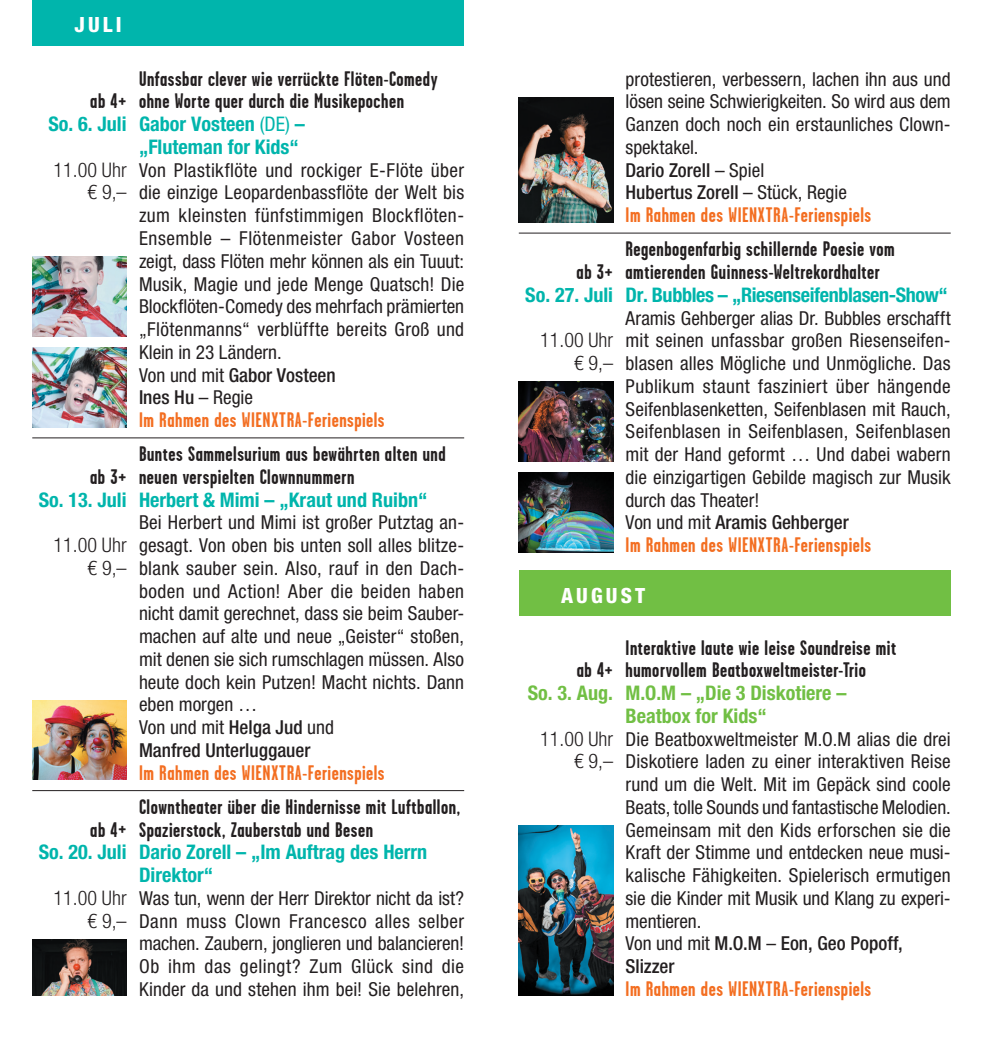
<style>
.page{position:relative;width:983px;height:1042px;background:#fff}
.page>*{position:absolute;margin:0;border:0;box-sizing:border-box;transform-origin:0 0}
.Titel_kinder{font:700 21px/22.8px "Garage Gothic";letter-spacing:.025em;color:#231f20}
.künstlerInnen_immer_gleich{font:700 21px "Garage Gothic";letter-spacing:.025em;color:#f36e21}
.copy{font:800 condensed 21px "Helvetica Neue LT Pro";letter-spacing:.15em;color:#fff}
.Headline_Juli{font:700 condensed 20.12px/22.8px "Helvetica Neue LT Std";color:#00b5ac}
.uhrzeit{font:300 condensed 20.12px "Helvetica Neue LT Pro";color:#231f20}
.datum_juli{font:700 condensed 20.12px "Helvetica Neue LT Std";color:#00b5ac}
.Headline_August{font:700 condensed 20.12px/22.8px "Helvetica Neue LT Std";color:#71bf44}
.Headline_Juli-2{font:700 condensed 20.12px "Helvetica Neue LT Std";letter-spacing:-.02em;color:#00b5ac}
.datum_august{font:700 condensed 20.12px "Helvetica Neue LT Std";color:#71bf44}
.copy_kinder{font:condensed 19.25px/22.8px "Helvetica Neue LT Pro";letter-spacing:.005em;color:#231f20;text-align:justify}
.künstlerInnen_immer_gleich-2{font:500 condensed 19.25px/22.8px "Helvetica Neue LT Std";color:#231f20}
.s1{font-size:35px}
.s2{font-family:"Helvetica Neue LT Pro";font-weight:400}
</style>
<div class="page">
<hr style="left:32px;top:437px;width:432px;height:1px;background:#231f20">
<hr style="left:32px;top:790px;width:432px;height:1px;background:#231f20">
<hr style="left:518px;top:233px;width:432px;height:1px;background:#231f20">
<img style="left:518px;top:381px;width:95px;height:80px">
<img style="left:518px;top:472px;width:95px;height:80px">
<img style="left:518px;top:825px;width:95px;height:171px">
<div style="left:518px;top:570px;width:432px;height:46px;background:#71bf44"></div>
<img style="left:32px;top:347px;width:94px;height:80px">
<img style="left:32px;top:256px;width:94px;height:80px">
<img style="left:32px;top:700px;width:94px;height:80px">
<img style="left:32px;top:939px;width:94px;height:57px">
<img style="left:518px;top:97px;width:95px;height:125px">
<div style="left:32px;top:0;width:432px;height:45px;background:#00b5ac"></div>
<p class="copy" style="left:74px;top:12px;width:49px">JULI</p>
<p class="Titel_kinder" style="left:90px;top:90px;width:38px">ab 4<span class="s1">+</span></p>
<p class="datum_juli" style="left:48px;top:112px;width:80px">So. 6. Juli</p>
<p class="uhrzeit" style="left:54px;top:158px;width:74px">11.00 Uhr</p>
<p class="uhrzeit" style="left:87px;top:181px;width:41px">€ 9,–</p>
<p class="Titel_kinder" style="left:90px;top:465px;width:38px">ab 3<span class="s1">+</span></p>
<p class="datum_juli" style="left:39px;top:487px;width:89px">So. 13. Juli</p>
<p class="uhrzeit" style="left:54px;top:533px;width:74px">11.00 Uhr</p>
<p class="uhrzeit" style="left:87px;top:556px;width:41px">€ 9,–</p>
<p class="Titel_kinder" style="left:90px;top:818px;width:38px">ab 4<span class="s1">+</span></p>
<p class="datum_juli" style="left:39px;top:840px;width:89px">So. 20. Juli</p>
<p class="uhrzeit" style="left:54px;top:886px;width:74px">11.00 Uhr</p>
<p class="uhrzeit" style="left:87px;top:909px;width:41px">€ 9,–</p>
<p class="Titel_kinder" style="left:139px;top:67px;width:300px">Unfassbar clever wie verrückte Flöten-Comedy ohne Worte quer durch die Musikepochen</p>
<p class="Headline_Juli" style="left:139px;top:112px;width:167px">Gabor Vosteen <span class="s2">(DE)</span> – „Fluteman for Kids“</p>
<p class="copy_kinder" style="left:139px;top:158px;width:326px">Von Plastikflöte und rockiger E-Flöte über die einzige Leopardenbassflöte der Welt bis zum kleinsten fünfstimmigen Blockflöten-Ensemble – Flötenmeister Gabor Vosteen zeigt, dass Flöten mehr können als ein Tuuut:<br>Musik, Magie und jede Menge Quatsch! Die Blockflöten-Comedy des mehrfach prämierten „Flötenmanns“ verblüffte bereits Groß und Klein in 23 Ländern.</p>
<p class="künstlerInnen_immer_gleich-2" style="left:139px;top:363px;width:198px"><span class="s2">Von und mit</span> Gabor Vosteen<br>Ines Hu <span class="s2">– Regie</span></p>
<p class="künstlerInnen_immer_gleich" style="left:139px;top:408px;width:247px">Im Rahmen des WIENXTRA-Ferienspiels</p>
<p class="Titel_kinder" style="left:139px;top:443px;width:308px">Buntes Sammelsurium aus bewährten alten und neuen verspielten Clownnummern</p>
<p class="Headline_Juli" style="left:139px;top:488px;width:290px">Herbert &amp; Mimi – „Kraut und Ruibn“</p>
<p class="copy_kinder" style="left:139px;top:511px;width:326px">Bei Herbert und Mimi ist großer Putztag an&shy;gesagt. Von oben bis unten soll alles blitze&shy;blank sauber sein. Also, rauf in den Dach&shy;boden und Action! Aber die beiden haben nicht damit gerechnet, dass sie beim Sauber&shy;machen auf alte und neue „Geister“ stoßen, mit denen sie sich rumschlagen müssen. Also heute doch kein Putzen! Macht nichts. Dann eben morgen …</p>
<p class="künstlerInnen_immer_gleich-2" style="left:139px;top:716px;width:196px"><span class="s2">Von und mit</span> Helga Jud <span class="s2">und<br></span>Manfred Unterluggauer</p>
<p class="künstlerInnen_immer_gleich" style="left:139px;top:761px;width:247px">Im Rahmen des WIENXTRA-Ferienspiels</p>
<p class="Titel_kinder" style="left:139px;top:795px;width:322px">Clowntheater über die Hindernisse mit Luftballon,<br>Spazierstock, Zauberstab und Besen</p>
<p class="Headline_Juli" style="left:139px;top:840px;width:290px">Dario Zorell – „Im Auftrag des Herrn<br>Direktor“</p>
<p class="copy_kinder" style="left:139px;top:886px;width:326px">Was tun, wenn der Herr Direktor nicht da ist?<br>Dann muss Clown Francesco alles selber machen. Zaubern, jonglieren und balancieren!<br>Ob ihm das gelingt? Zum Glück sind die Kinder da und stehen ihm bei! Sie belehren,</p>
<p class="Titel_kinder" style="left:576px;top:261px;width:38px">ab 3<span class="s1">+</span></p>
<p class="datum_juli" style="left:525px;top:282px;width:89px">So. 27. Juli</p>
<p class="uhrzeit" style="left:540px;top:329px;width:74px">11.00 Uhr</p>
<p class="uhrzeit" style="left:574px;top:351px;width:41px">€ 9,–</p>
<p class="copy_kinder" style="left:625px;top:67px;width:326px">protestieren, verbessern, lachen ihn aus und lösen seine Schwierigkeiten. So wird aus dem Ganzen doch noch ein erstaunliches Clown&shy;spektakel.</p>
<p class="künstlerInnen_immer_gleich-2" style="left:625px;top:158px;width:223px">Dario Zorell <span class="s2">– Spiel<br></span>Hubertus Zorell <span class="s2">– Stück, Regie</span></p>
<p class="künstlerInnen_immer_gleich" style="left:625px;top:204px;width:247px">Im Rahmen des WIENXTRA-Ferienspiels</p>
<p class="Titel_kinder" style="left:625px;top:238px;width:271px">Regenbogenfarbig schillernde Poesie vom amtierenden Guinness-Weltrekordhalter</p>
<p class="Headline_Juli-2" style="left:625px;top:282px;width:324px">Dr. Bubbles – „Riesenseifenblasen-Show“</p>
<p class="copy_kinder" style="left:625px;top:306px;width:326px">Aramis Gehberger alias Dr. Bubbles erschafft mit seinen unfassbar großen Riesenseifen&shy;blasen alles Mögliche und Unmögliche. Das Publikum staunt fasziniert über hängende Seifenblasenketten, Seifenblasen mit Rauch, Seifenblasen in Seifenblasen, Seifenblasen mit der Hand geformt … Und dabei wabern die einzigartigen Gebilde magisch zur Musik durch das Theater!</p>
<p class="künstlerInnen_immer_gleich-2" style="left:625px;top:511px;width:225px"><span class="s2">Von und mit</span> Aramis Gehberger</p>
<p class="künstlerInnen_immer_gleich" style="left:625px;top:534px;width:247px">Im Rahmen des WIENXTRA-Ferienspiels</p>
<p class="copy" style="left:561px;top:582px;width:86px">AUGUST</p>
<p class="Titel_kinder" style="left:576px;top:659px;width:38px">ab 4<span class="s1">+</span></p>
<p class="datum_august" style="left:527px;top:681px;width:87px">So. 3. Aug.</p>
<p class="uhrzeit" style="left:540px;top:727px;width:74px">11.00 Uhr</p>
<p class="uhrzeit" style="left:574px;top:750px;width:41px">€ 9,–</p>
<p class="Titel_kinder" style="left:625px;top:636px;width:272px">Interaktive laute wie leise Soundreise mit humorvollem Beatboxweltmeister-Trio</p>
<p class="Headline_August" style="left:625px;top:681px;width:222px">M.O.M – „Die 3 Diskotiere –<br>Beatbox for Kids“</p>
<p class="copy_kinder" style="left:625px;top:727px;width:327px">Die Beatboxweltmeister M.O.M alias die drei Diskotiere laden zu einer interaktiven Reise rund um die Welt. Mit im Gepäck sind coole Beats, tolle Sounds und fantastische Melodien.<br>Gemeinsam mit den Kids erforschen sie die Kraft der Stimme und entdecken neue musi&shy;kalische Fähigkeiten. Spielerisch ermutigen sie die Kinder mit Musik und Klang zu experi&shy;mentieren.</p>
<p class="künstlerInnen_immer_gleich-2" style="left:625px;top:932px;width:279px"><span class="s2">Von und mit</span> M.O.M <span class="s2">–</span> Eon, Geo Popoff,<br>Slizzer</p>
<p class="künstlerInnen_immer_gleich" style="left:625px;top:977px;width:247px">Im Rahmen des WIENXTRA-Ferienspiels</p>
</div>
